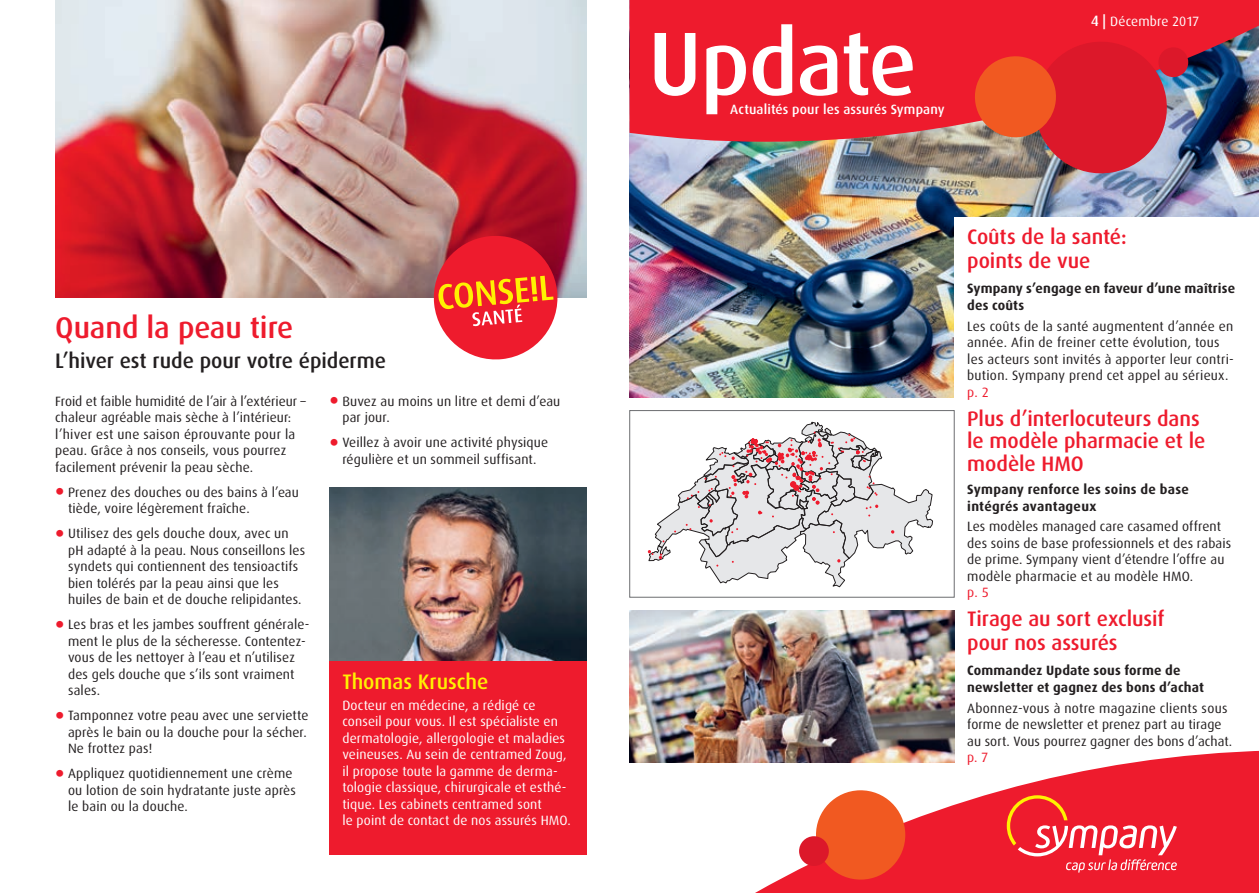
<style>
.page{position:relative;width:1259px;height:893px;background:#fff}
.page>*{position:absolute;margin:0;border:0;box-sizing:border-box;transform-origin:0 0}
.t1{font:500 90px "Dax";letter-spacing:-.02em;color:#fff}
.t2{font:500 30px "Dax";letter-spacing:-.005em;color:#ee1b2d}
.t3{font:500 21px/24px "Dax";letter-spacing:-.005em;color:#ee1b2d}
.t4{font:500 21px "Dax";letter-spacing:-.005em;color:#231f20}
.t5{font:500 21px "Dax";color:#fff101}
.t6{font:13.5px/16.5px "Dax";letter-spacing:.01em;color:#231f20}
.t7{font:13.5px/16.5px "Dax";letter-spacing:.01em;color:#fff}
.t8{font:700 13.5px/16.5px "Dax";letter-spacing:.015em;color:#231f20}
.t9{font:500 13.5px "Dax";letter-spacing:.01em;color:#fff}
.t10{font:13.5px "Dax";color:#ee1b2d}
.s1{font-weight:700;font-size:24px;color:#ee1b2d}
.s2{font-weight:500;font-size:15px}
</style>
<div class="page">
<img style="left:629px;top:142px;width:630px;height:256px">
<div style="left:954px;top:217px;width:305px;height:620px;background:#fff"></div>
<svg style="left:629px;top:0;width:630px;height:142px;background:#d82639"></svg>
<svg style="left:733px;top:750px;width:526px;height:143px;fill:#ee1b2d"></svg>
<svg style="left:815px;top:790px;width:90px;height:90px;background:#f2663c"></svg>
<div style="left:799px;top:836px;width:30px;height:30px;background:#dc182a;border-radius:50%"></div>
<div style="left:1158px;top:47px;width:30px;height:30px;background:#dc182a;border-radius:50%"></div>
<svg style="left:971px;top:36px;width:201px;height:143px;background:#d23f40"></svg>
<div style="left:330px;top:660px;width:257px;height:195px;background:#ee1b2d"></div>
<img style="left:55px;top:0;width:532px;height:298px">
<img style="left:330px;top:487px;width:257px;height:173px">
<svg style="left:430px;top:233px;width:131px;height:127px;background:#e54f4b"></svg>
<svg style="left:648px;top:422px;width:285px;height:165px"></svg>
<img style="left:629px;top:610px;width:325px;height:152px">
<div style="left:629px;top:410px;width:325px;height:187px;border:1px solid #6c6d70"></div>
<svg style="left:1006px;top:795px;width:171px;height:77px;background:#f04049"></svg>
<h2 class="t2" style="left:55px;top:311px;width:240px">Quand la peau tire</h2>
<h3 class="t4" style="left:55px;top:349px;width:332px">L’hiver est rude pour votre épiderme</h3>
<p class="t6" style="left:55px;top:393px;width:252px">Froid et faible humidité de l’air à l’extérieur – chaleur agréable mais sèche à l’intérieur: l’hiver est une saison éprouvante pour la peau. Grâce à nos conseils, vous pourrez facilement prévenir la peau sèche.</p>
<p class="t6" style="left:68px;top:484px;width:232px;text-indent:-13px"><span class="s1">•</span> Prenez des douches ou des bains à l’eau tiède, voire légèrement fraîche.</p>
<p class="t6" style="left:68px;top:525px;width:239px;text-indent:-13px"><span class="s1">•</span> Utilisez des gels douche doux, avec un pH adapté à la peau. Nous conseillons les syndets qui contiennent des tensioactifs bien tolérés par la peau ainsi que les huiles de bain et de douche relipidantes.</p>
<p class="t6" style="left:68px;top:616px;width:243px;text-indent:-13px"><span class="s1">•</span> Les bras et les jambes souffrent générale&shy;ment le plus de la sécheresse. Contentez&shy;vous de les nettoyer à l’eau et n’utilisez des gels douche que s’ils sont vraiment sales.</p>
<p class="t6" style="left:68px;top:707px;width:242px;text-align:justify;text-indent:-13px"><span class="s1">•</span> Tamponnez votre peau avec une serviette après le bain ou la douche pour la sécher.<br>Ne frottez pas!</p>
<p class="t6" style="left:68px;top:765px;width:229px;text-indent:-13px"><span class="s1">•</span> Appliquez quotidiennement une crème ou lotion de soin hydratante juste après le bain ou la douche.</p>
<p class="t6" style="left:342px;top:393px;width:219px;text-indent:-13px"><span class="s1">•</span> Buvez au moins un litre et demi d’eau par jour.</p>
<p class="t6" style="left:330px;top:434px;width:220px;text-align:center"><span class="s1">•</span> Veillez à avoir une activité physique régulière et un sommeil suffisant.</p>
<h3 class="t5" style="left:342px;top:670px;width:148px">Thomas Krusche</h3>
<p class="t7" style="left:342px;top:697px;width:230px">Docteur en médecine, a rédigé ce conseil pour vous. Il est spécialiste en dermatologie, allergologie et maladies veineuses. Au sein de centramed Zoug, il propose toute la gamme de derma&shy;tologie classique, chirurgicale et esthé&shy;tique. Les cabinets centramed sont<br>le point de contact de nos assurés HMO.</p>
<h1 class="t1" style="left:648px;top:13px;width:270px">Update</h1>
<p class="t9" style="left:730px;top:102px;width:216px">Actualités pour les assurés Sympany</p>
<p class="t7" style="left:1091px;top:13px;width:110px"><span class="s2">4 |</span> Décembre 2017</p>
<h3 class="t3" style="left:967px;top:225px;width:161px">Coûts de la santé: points de vue</h3>
<p class="t8" style="left:967px;top:280px;width:269px">Sympany s’engage en faveur d’une maîtrise des coûts</p>
<p class="t6" style="left:967px;top:318px;width:268px">Les coûts de la santé augmentent d’année en année. Afin de freiner cette évolution, tous les acteurs sont invités à apporter leur contri&shy;bution. Sympany prend cet appel au sérieux.</p>
<p class="t10" style="left:967px;top:384px;width:23px">p. 2</p>
<h3 class="t3" style="left:967px;top:407px;width:240px;line-height:22.5px">Plus d’interlocuteurs dans le modèle pharmacie et le modèle HMO</h3>
<p class="t8" style="left:967px;top:481px;width:223px">Sympany renforce les soins de base intégrés avantageux</p>
<p class="t6" style="left:967px;top:519px;width:266px">Les modèles managed care casamed offrent des soins de base professionnels et des rabais de prime. Sympany vient d’étendre l’offre au modèle pharmacie et au modèle HMO.</p>
<p class="t10" style="left:967px;top:585px;width:23px">p. 5</p>
<h3 class="t3" style="left:967px;top:607px;width:199px">Tirage au sort exclusif pour nos assurés</h3>
<p class="t8" style="left:967px;top:663px;width:238px">Commandez Update sous forme de newsletter et gagnez des bons d’achat</p>
<p class="t6" style="left:967px;top:700px;width:266px">Abonnez-vous à notre magazine clients sous forme de newsletter et prenez part au tirage au sort. Vous pourrez gagner des bons d’achat.</p>
<p class="t10" style="left:967px;top:750px;width:23px">p. 7</p>
</div>
